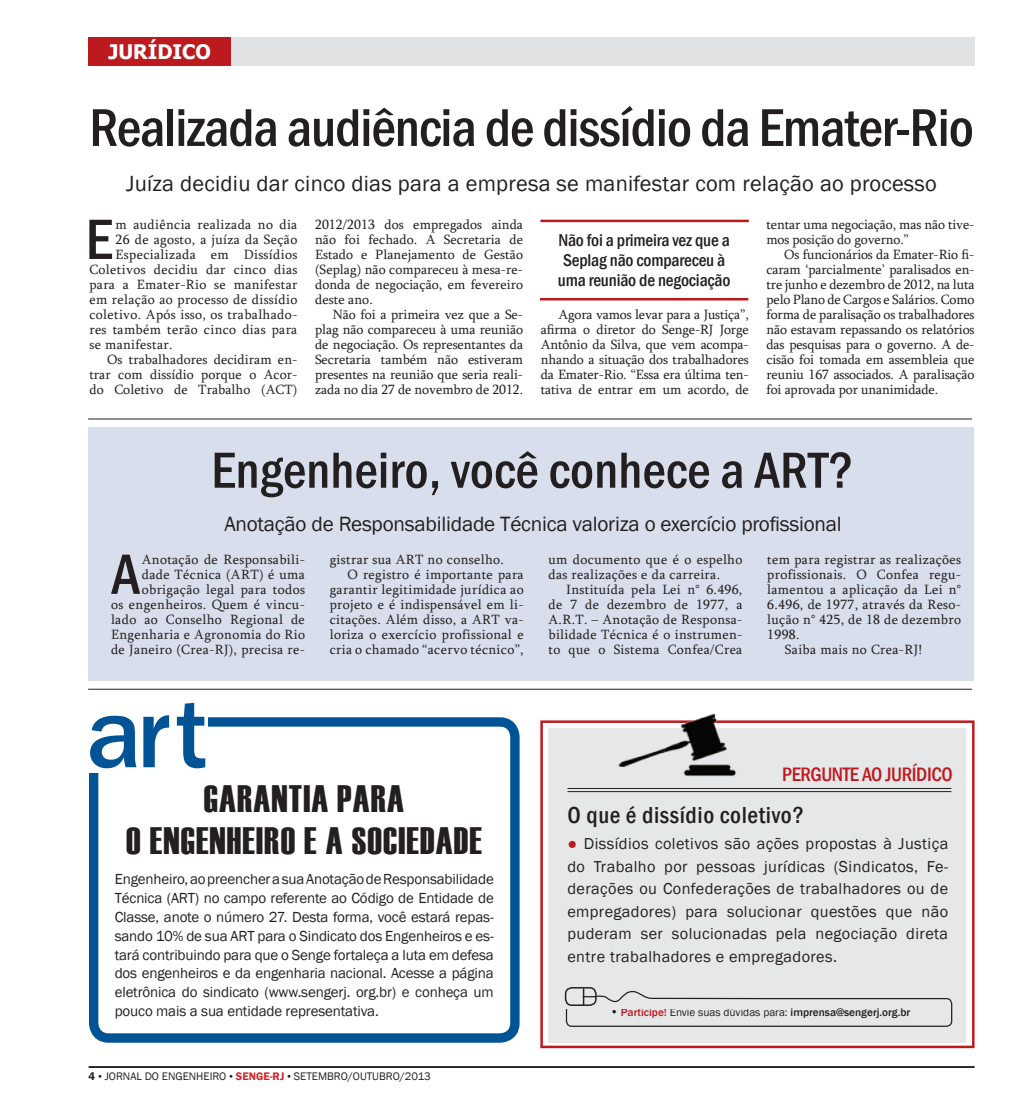
<style>
.page{position:relative;width:1010px;height:1117px;background:#fff}
.page>*{position:absolute;margin:0;border:0;box-sizing:border-box;transform-origin:0 0}
.t1{font:500 102.25px "Franklin Gothic";color:#005495}
.t2{font:500 condensed 58.75px "Franklin Gothic";color:#231f20}
.t3{font:500 condensed 55px "Franklin Gothic";letter-spacing:-.02em;color:#231f20}
.t4{font:500 condensed 52.5px "Franklin Gothic";color:#231f20}
.t5{font:38.12px/42.5px "Haettenschweiler";letter-spacing:.03em;color:#231f20;text-align:center}
.t6{font:500 condensed 23.75px "Franklin Gothic";letter-spacing:.025em;color:#231f20}
.t7{font:22.5px "Franklin Gothic";letter-spacing:.01em;color:#231f20}
.t8{font:21.25px "Franklin Gothic";letter-spacing:-.01em;color:#231f20}
.t9{font:500 condensed 20px "Franklin Gothic";letter-spacing:-.02em;color:#bd1a1f}
.t10{font:700 20px "Tahoma";color:#fff}
.t11{font:500 condensed 17.5px/20px "Franklin Gothic";letter-spacing:-.01em;color:#231f20}
.t12{font:16.25px/22.5px "Franklin Gothic";letter-spacing:.025em;color:#231f20;text-align:justify}
.t13{font:15px/18.8px "Franklin Gothic";letter-spacing:-.01em;color:#231f20;text-align:justify}
.t14{font:13.75px/15px "Sylfaen";letter-spacing:.025em;color:#231f20;text-align:justify}
.t15{font:13.75px "Sylfaen";letter-spacing:.005em;color:#231f20}
.t16{font:13.75px/15px "Sylfaen";letter-spacing:-.01em;color:#231f20}
.t17{font:500 11.25px "Franklin Gothic";color:#231f20}
.t18{font:11.25px "Franklin Gothic";color:#231f20}
.s1{font-weight:600}
.s2{font-family:"Times New Roman"}
.s3{font-weight:600;color:#d1232a}
.s4{color:#bd1a1f}
.s5{font-weight:400;font-size:12.5px}
.s6{font-weight:400}
</style>
<div class="page">
<div style="left:88px;top:427px;width:886px;height:254px;background:#d8deeb"></div>
<hr style="left:89px;top:1065px;width:885px;height:2px;background:#231f20">
<div style="left:231px;top:37px;width:743px;height:28px;background:#e1e2e4"></div>
<div style="left:89px;top:37px;width:142px;height:28px;background:#bd1a1f"></div>
<div style="left:89px;top:717px;width:431px;height:325px;border:9px solid #005495;border-radius:15px"></div>
<div style="left:86px;top:695px;width:122px;height:77px;background:#fff"></div>
<div style="left:540px;top:720px;width:434px;height:327px;border:2px solid #bd1a1f"></div>
<div style="left:549px;top:727px;width:417px;height:315px;background:#e6e7e9"></div>
<hr style="left:567px;top:788px;width:384px;height:1px;background:#231f20">
<hr style="left:567px;top:791px;width:384px;height:1px;background:#231f20">
<img style="left:608px;top:713px;width:130px;height:64px">
<div style="left:566px;top:997px;width:386px;height:29px;border:1px solid #231f20;border-radius:5px"></div>
<div style="left:563px;top:984px;width:193px;height:23px;background:#e6e7e9"></div>
<div style="left:565px;top:986px;width:32px;height:19px;border:2px solid #231f20;border-radius:6px"></div>
<svg style="left:583px;top:988px;width:175px;height:18px"></svg>
<hr style="left:540px;top:219px;width:209px;height:3px;background:#bd1a1f">
<hr style="left:540px;top:298px;width:208px;height:2px;background:#bd1a1f">
<hr style="left:88px;top:418px;width:884px;height:1px;background:#231f20">
<hr style="left:88px;top:688px;width:884px;height:1px;background:#231f20">
<h3 class="t10" style="left:108px;top:38px;width:103px">JURÍDICO</h3>
<h3 class="t3" style="left:89px;top:91px;width:886px">Realizada audiência de dissídio da Emater-Rio</h3>
<h3 class="t7" style="left:126px;top:170px;width:812px">Juíza decidiu dar cinco dias para a empresa se manifestar com relação ao processo</h3>
<h2 class="t2" style="left:86px;top:201px;width:24px">E</h2>
<p class="t14" style="left:116px;top:216px;width:183px">m audiência realizada no dia</p>
<p class="t14" style="left:315px;top:216px;width:210px">2012/2013 dos empregados ainda não foi fechado. A Secretaria de Estado e Planejamento de Gestão (Seplag) não compareceu à mesa-re&shy;donda de negociação, em fevereiro deste ano.</p>
<p class="t14" style="left:315px;top:306px;width:210px;text-indent:18px">Não foi a primeira vez que a Se&shy;plag não compareceu à uma reunião de negociação. Os representantes da Secretaria também não estiveram presentes na reunião que seria reali&shy;zada no dia 27 de novembro de 2012.</p>
<p class="t14" style="left:541px;top:306px;width:210px;text-indent:18px">Agora vamos levar para a Justiça”, afirma o diretor do Senge-RJ Jorge Antônio da Silva, que vem acompa&shy;nhando a situação dos trabalhadores da Emater-Rio. “Essa era última ten&shy;tativa de entrar em um acordo, de</p>
<p class="t16" style="left:766px;top:216px;width:209px">tentar uma negociação, mas não tive&shy;mos posição do governo.”</p>
<p class="t14" style="left:766px;top:246px;width:210px;text-indent:18px">Os funcionários da Emater-Rio fi&shy;caram ‘parcialmente’ paralisados en&shy;tre junho e dezembro de 2012, na luta pelo Plano de Cargos e Salários. Como forma de paralisação os trabalhadores não estavam repassando os relatórios das pesquisas para o governo. A de&shy;cisão foi tomada em assembleia que reuniu 167 associados. A paralisação foi aprovada por unanimidade.</p>
<p class="t11" style="left:558px;top:229px;width:174px">Não foi a primeira vez que a<br>Seplag não compareceu à uma reunião de negociação</p>
<p class="t14" style="left:116px;top:231px;width:183px">26 de agosto, a juíza da Seção</p>
<p class="t14" style="left:116px;top:246px;width:183px">Especializada em Dissídios</p>
<p class="t14" style="left:89px;top:261px;width:209px">Coletivos decidiu dar cinco dias</p>
<p class="t14" style="left:89px;top:276px;width:209px">para a Emater-Rio se manifestar</p>
<p class="t14" style="left:89px;top:291px;width:209px">em relação ao processo de dissídio</p>
<p class="t14" style="left:89px;top:306px;width:210px">coletivo. Após isso, os trabalhado-</p>
<p class="t14" style="left:89px;top:321px;width:209px">res também terão cinco dias para</p>
<p class="t14" style="left:89px;top:336px;width:85px">se manifestar.</p>
<p class="t15" style="left:107px;top:350px;width:192px">Os trabalhadores decidiram en-</p>
<p class="t15" style="left:89px;top:365px;width:209px">trar com dissídio porque o Acor-</p>
<p class="t15" style="left:89px;top:380px;width:209px">do Coletivo de Trabalho (ACT)</p>
<h3 class="t4" style="left:211px;top:435px;width:644px">Engenheiro, você conhece a ART?</h3>
<h3 class="t8" style="left:224px;top:510px;width:619px">Anotação de Responsabilidade Técnica valoriza o exercício profissional</h3>
<p class="t14" style="left:111px;top:551px;width:195px;text-align:right">Anotação de Responsabili&shy;dade Técnica (ART) é uma obrigação legal para todos<br>os engenheiros. Quem é vincu&shy;lado ao Conselho Regional de<br>Engenharia e Agronomia do Rio de Janeiro (Crea-RJ), precisa re-</p>
<p class="t14" style="left:330px;top:551px;width:176px">gistrar sua ART no conselho.</p>
<h2 class="t2" style="left:111px;top:535px;width:31px">A</h2>
<p class="t14" style="left:347px;top:566px;width:178px">O registro é importante para</p>
<p class="t14" style="left:330px;top:581px;width:195px">garantir legitimidade jurídica ao</p>
<p class="t14" style="left:330px;top:596px;width:195px">projeto e é indispensável em li-</p>
<p class="t14" style="left:330px;top:611px;width:195px">citações. Além disso, a ART va-</p>
<p class="t14" style="left:330px;top:626px;width:195px">loriza o exercício profissional e</p>
<p class="t14" style="left:330px;top:641px;width:195px">cria o chamado “acervo técnico”,</p>
<h1 class="t1" style="left:86px;top:669px;width:123px">art</h1>
<h3 class="t5" style="left:126px;top:777px;width:357px">GARANTIA PARA<br>O ENGENHEIRO E A SOCIEDADE</h3>
<p class="t13" style="left:115px;top:870px;width:381px">Engenheiro, ao preencher a sua Anotação de Responsabilidade Técnica (ART) no campo referente ao Código de Entidade de Classe, anote o número 27. Desta forma, você estará repas&shy;sando 10% de sua ART para o Sindicato dos Engenheiros e es&shy;tará contribuindo para que o Senge fortaleça a luta em defesa dos engenheiros e da engenharia nacional. Acesse a página eletrônica do sindicato (www.sengerj. org.br) e conheça um pouco mais a sua entidade representativa.</p>
<p class="t18" style="left:89px;top:1069px;width:344px"><span class="s1">4</span> <span class="s2">•</span> JORNAL DO ENGENHEIRO <span class="s2">•</span> <span class="s3">SENGE-RJ</span> <span class="s2">•</span> SETEMBRO/OUTUBRO/2013</p>
<p class="t14" style="left:548px;top:551px;width:195px">um documento que é o espelho das realizações e da carreira.</p>
<p class="t14" style="left:548px;top:581px;width:195px;text-indent:18px">Instituída pela Lei n° 6.496, de 7 de dezembro de 1977, a A.R.T. – Anotação de Responsa&shy;bilidade Técnica é o instrumen&shy;to que o Sistema Confea/Crea</p>
<p class="t14" style="left:767px;top:551px;width:195px">tem para registrar as realizações</p>
<p class="t14" style="left:767px;top:566px;width:195px">profissionais. O Confea regu-</p>
<p class="t14" style="left:767px;top:581px;width:195px">lamentou a aplicação da Lei n°</p>
<p class="t14" style="left:767px;top:596px;width:195px">6.496, de 1977, através da Reso-</p>
<p class="t14" style="left:767px;top:611px;width:195px">lução n° 425, de 18 de dezembro</p>
<p class="t14" style="left:767px;top:626px;width:34px">1998.</p>
<p class="t14" style="left:785px;top:641px;width:139px">Saiba mais no Crea-RJ!</p>
<h3 class="t9" style="left:782px;top:761px;width:30px">Pergun</h3>
<h3 class="t9" style="left:843px;top:761px;width:112px">te ao jurídico</h3>
<h3 class="t6" style="left:567px;top:799px;width:238px">O que é dissídio coletivo?</h3>
<p class="t12" style="left:567px;top:832px;width:382px"><span class="s4">●</span> Dissídios coletivos são ações propostas à Justiça do Trabalho por pessoas jurídicas (Sindicatos, Fe&shy;derações ou Confederações de trabalhadores ou de empregadores) para solucionar questões que não puderam ser solucionadas pela negociação direta entre trabalhadores e empregadores.</p>
<p class="t17" style="left:610px;top:1004px;width:302px"><span class="s5">•</span> <span class="s4">Participe!</span> <span class="s6">Envie suas dúvidas para:</span> imprensa@sengerj.org.br</p>
</div>
